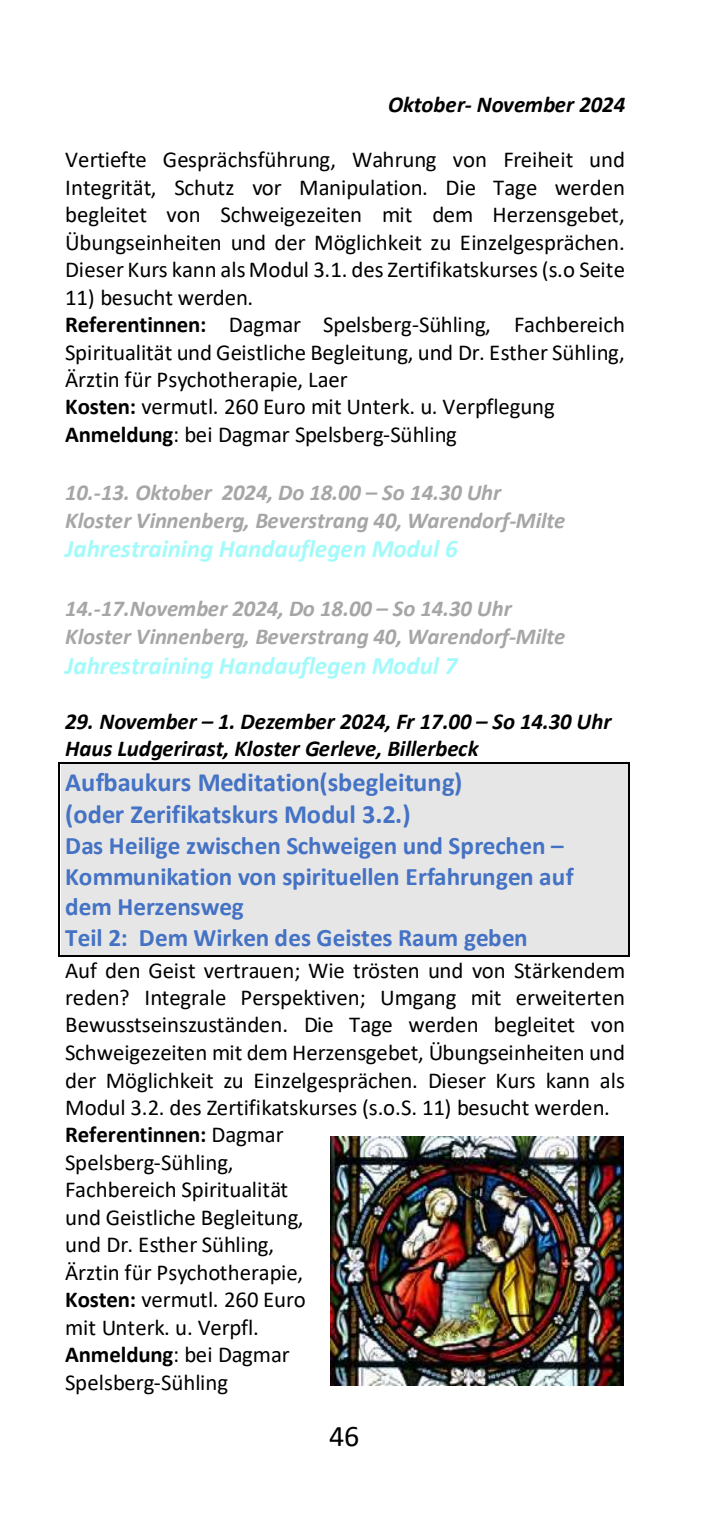
<style>
.page{position:relative;width:716px;height:1531px;background:#fff}
.page>*{position:absolute;margin:0;border:0;box-sizing:border-box;transform-origin:0 0}
.t1{font:30px "Calibri";color:#000}
.t2{font:700 26.5px/31.8px "Calibri";letter-spacing:.005em;color:#4472c4}
.t3{font:700 25.25px/30.5px "Calibri";letter-spacing:-.005em;color:#4472c4}
.t4{font:italic 700 25.25px "Calibri";letter-spacing:-.005em;color:#a3fafa}
.t5{font:22.75px/27.5px "Calibri";color:#000}
.t6{font:italic 700 22.75px/27.5px "Calibri";letter-spacing:-.005em;color:#a6a6a6}
.t7{font:italic 700 22.75px/27.5px "Calibri";letter-spacing:-.005em;color:#000}
.s1{font-weight:700}
</style>
<div class="page">
<div style="left:62px;top:763px;width:566px;height:35px;background:#e7e6e6"></div>
<hr style="left:59px;top:762px;width:569px;height:1px;background:#000">
<hr style="left:58px;top:763px;width:1px;height:35px;background:#000">
<hr style="left:628px;top:763px;width:1px;height:35px;background:#000">
<div style="left:62px;top:798px;width:566px;height:32px;background:#e7e6e6"></div>
<hr style="left:58px;top:798px;width:1px;height:32px;background:#000">
<hr style="left:628px;top:798px;width:1px;height:32px;background:#000">
<div style="left:62px;top:830px;width:566px;height:31px;background:#e7e6e6"></div>
<hr style="left:58px;top:830px;width:1px;height:31px;background:#000">
<hr style="left:628px;top:830px;width:1px;height:31px;background:#000">
<div style="left:62px;top:861px;width:566px;height:30px;background:#e7e6e6"></div>
<hr style="left:58px;top:861px;width:1px;height:30px;background:#000">
<hr style="left:628px;top:861px;width:1px;height:30px;background:#000">
<div style="left:62px;top:891px;width:566px;height:31px;background:#e7e6e6"></div>
<hr style="left:58px;top:891px;width:1px;height:31px;background:#000">
<hr style="left:628px;top:891px;width:1px;height:31px;background:#000">
<div style="left:62px;top:922px;width:566px;height:33px;background:#e7e6e6"></div>
<hr style="left:59px;top:955px;width:569px;height:1px;background:#000">
<hr style="left:58px;top:922px;width:1px;height:33px;background:#000">
<hr style="left:628px;top:922px;width:1px;height:33px;background:#000">
<img style="left:330px;top:1136px;width:294px;height:250px">
<p class="t7" style="left:388px;top:90px;width:239px">Oktober- November 2024</p>
<p class="t5" style="left:65px;top:145px;width:561px;text-align:justify">Vertiefte Gesprächsführung, Wahrung von Freiheit und Integrität, Schutz vor Manipulation. Die Tage werden begleitet von Schweigezeiten mit dem Herzensgebet, Übungseinheiten und der Möglichkeit zu Einzelgesprächen.<br>Dieser Kurs kann als Modul 3.1. des Zertifikatskurses (s.o Seite</p>
<p class="t5" style="left:65px;top:283px;width:561px">11) besucht werden.<br><span class="s1">Referentinnen:</span> Dagmar Spelsberg-Sühling, Fachbereich Spiritualität und Geistliche Begleitung, und Dr. Esther Sühling, Ärztin für Psychotherapie, Laer<br><span class="s1">Kosten:</span> vermutl. 260 Euro mit Unterk. u. Verpflegung <span class="s1">Anmeldung</span>: bei Dagmar Spelsberg-Sühling</p>
<p class="t6" style="left:65px;top:478px;width:502px">10.-13. Oktober 2024, Do 18.00 – So 14.30 Uhr<br>Kloster Vinnenberg, Beverstrang 40, Warendorf-Milte</p>
<p class="t4" style="left:65px;top:531px;width:394px">Jahrestraining Handauflegen Modul 6</p>
<p class="t6" style="left:65px;top:594px;width:502px">14.-17.November 2024, Do 18.00 – So 14.30 Uhr<br>Kloster Vinnenberg, Beverstrang 40, Warendorf-Milte</p>
<p class="t4" style="left:65px;top:647px;width:394px">Jahrestraining Handauflegen Modul 7</p>
<p class="t7" style="left:65px;top:707px;width:548px">29. November – 1. Dezember 2024, Fr 17.00 – So 14.30 Uhr<br>Haus Ludgerirast, Kloster Gerleve, Billerbeck</p>
<p class="t2" style="left:65px;top:766px;width:398px">Aufbaukurs Meditation(sbegleitung) (oder Zerifikatskurs Modul 3.2.)</p>
<p class="t3" style="left:65px;top:830px;width:510px">Das Heilige zwischen Schweigen und Sprechen – Kommunikation von spirituellen Erfahrungen auf dem Herzensweg<br>Teil 2: Dem Wirken des Geistes Raum geben</p>
<p class="t5" style="left:65px;top:956px;width:561px">Auf den Geist vertrauen; Wie trösten und von Stärkendem reden? Integrale Perspektiven; Umgang mit erweiterten Bewusstseinszuständen. Die Tage werden begleitet von Schweigezeiten mit dem Herzensgebet, Übungseinheiten und der Möglichkeit zu Einzelgesprächen. Dieser Kurs kann als Modul 3.2. des Zertifikatskurses (s.o.S. 11) besucht werden.<br><span class="s1">Referentinnen:</span> Dagmar<br>Spelsberg-Sühling,<br>Fachbereich Spiritualität<br>und Geistliche Begleitung,<br>und Dr. Esther Sühling,<br>Ärztin für Psychotherapie,<br><span class="s1">Kosten:</span> vermutl. 260 Euro<br>mit Unterk. u. Verpfl.<br><span class="s1">Anmeldung</span>: bei Dagmar<br>Spelsberg-Sühling</p>
<h1 class="t1" style="left:329px;top:1415px;width:32px">46</h1>
</div>
